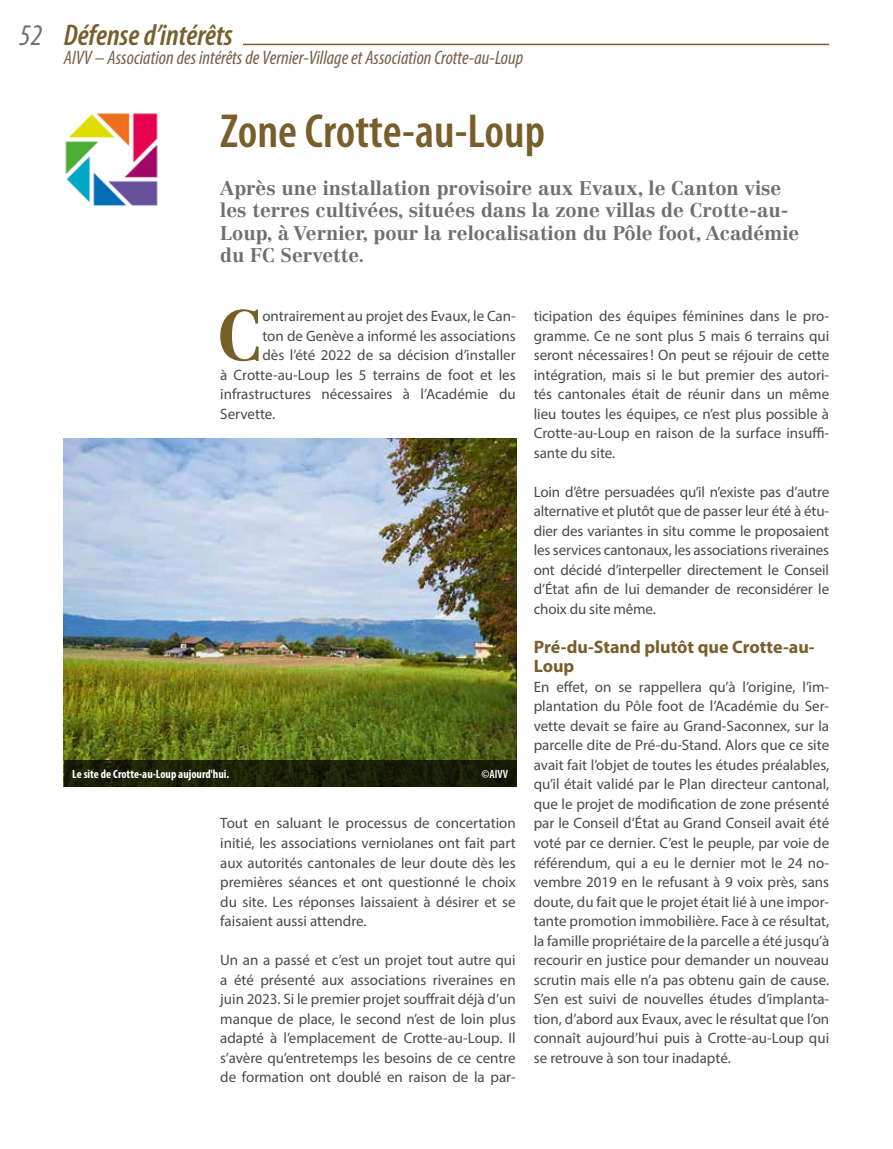
<style>
.page{position:relative;width:893px;height:1149px;background:#fff}
.page>*{position:absolute;margin:0;border:0;box-sizing:border-box;transform-origin:0 0}
.t1{font:700 69.75px "Centennial LT Std";color:#785e2b}
.t2{font:600 condensed 48px "Myriad Pro";color:#785e2b}
.t3{font:italic 600 condensed 30px "Myriad Pro";color:#785e2b}
.t4{font:700 19.5px/22.5px "Centennial LT Std";color:#706f6f}
.t5{font:italic condensed 19.5px "Myriad Pro";color:#785f48}
.t6{font:700 18px/19.5px "Myriad Pro";color:#785e2b}
.t7{font:15px/19.5px "Myriad Pro";color:#4a4a49;text-align:justify}
.t8{font:700 condensed 12px "Myriad Pro";color:#fff}
.t9{font:600 condensed 12px "Myriad Pro";color:#fff}
.s1{font-weight:400;color:#706f6f}
</style>
<div class="page">
<hr style="left:64px;top:44px;width:765px;height:1px;background:#785e2b">
<div style="left:64px;top:22px;width:178px;height:35px;background:#fff"></div>
<img style="left:65px;top:113px;width:93px;height:94px">
<img style="left:64px;top:438px;width:453px;height:322px">
<svg style="left:64px;top:760px;width:453px;height:26px;background:#1a2006"></svg>
<h3 class="t3" style="left:19px;top:16px;width:215px"><span class="s1">52</span> Défense d’intérêts</h3>
<h3 class="t5" style="left:64px;top:45px;width:461px">AIVV – Association des intérêts de Vernier-Village et Association Crotte-au-Loup</h3>
<h2 class="t2" style="left:220px;top:101px;width:326px">Zone Crotte-au-Loup</h2>
<h3 class="t4" style="left:220px;top:176px;width:581px">Après une installation provisoire aux Evaux, le Canton vise les terres cultivées, situées dans la zone villas de Crotte-au-Loup, à Vernier, pour la relocalisation du Pôle foot, Académie du FC Servette.</h3>
<h1 class="t1" style="left:217px;top:293px;width:47px">C</h1>
<p class="t7" style="left:262px;top:306px;width:255px">ontrairement au projet des Evaux, le Can-</p>
<p class="t7" style="left:262px;top:325px;width:255px">ton de Genève a informé les associations</p>
<p class="t7" style="left:262px;top:345px;width:255px">dès l’été 2022 de sa décision d’installer</p>
<p class="t7" style="left:220px;top:364px;width:297px">à Crotte-au-Loup les 5 terrains de foot et les</p>
<p class="t7" style="left:220px;top:384px;width:297px">infrastructures nécessaires à l’Académie du</p>
<p class="t7" style="left:220px;top:403px;width:57px">Servette.</p>
<p class="t8" style="left:72px;top:766px;width:159px">Le site de Crotte-au-Loup aujourd'hui.</p>
<p class="t9" style="left:481px;top:766px;width:28px">©AIVV</p>
<p class="t7" style="left:220px;top:813px;width:297px">Tout en saluant le processus de concertation initié, les associations verniolanes ont fait part aux autorités cantonales de leur doute dès les premières séances et ont questionné le choix du site. Les réponses laissaient à désirer et se faisaient aussi attendre.</p>
<p class="t7" style="left:220px;top:949px;width:297px">Un an a passé et c’est un projet tout autre qui a été présenté aux associations riveraines en juin 2023. Si le premier projet souffrait déjà d’un manque de place, le second n’est de loin plus adapté à l’emplacement de Crotte-au-Loup. Il s’avère qu’entretemps les besoins de ce centre de formation ont doublé en raison de la par-</p>
<p class="t7" style="left:534px;top:306px;width:297px">ticipation des équipes féminines dans le pro&shy;gramme. Ce ne sont plus 5 mais 6 terrains qui seront nécessaires! On peut se réjouir de cette intégration, mais si le but premier des autori&shy;tés cantonales était de réunir dans un même lieu toutes les équipes, ce n’est plus possible à Crotte-au-Loup en raison de la surface insuffi&shy;sante du site.</p>
<p class="t7" style="left:534px;top:481px;width:297px">Loin d’être persuadées qu’il n’existe pas d’autre alternative et plutôt que de passer leur été à étu&shy;dier des variantes in situ comme le proposaient les services cantonaux, les associations riveraines ont décidé d’interpeller directement le Conseil d’État afin de lui demander de reconsidérer le choix du site même.</p>
<p class="t6" style="left:534px;top:636px;width:282px">Pré-du-Stand plutôt que Crotte-au-<br>Loup</p>
<p class="t7" style="left:534px;top:676px;width:297px">En effet, on se rappellera qu’à l’origine, l’im&shy;plantation du Pôle foot de l’Académie du Ser&shy;vette devait se faire au Grand-Saconnex, sur la parcelle dite de Pré-du-Stand. Alors que ce site avait fait l’objet de toutes les études préalables, qu’il était validé par le Plan directeur cantonal, que le projet de modification de zone présenté par le Conseil d’État au Grand Conseil avait été voté par ce dernier. C’est le peuple, par voie de référendum, qui a eu le dernier mot le 24 no&shy;vembre 2019 en le refusant à 9 voix près, sans doute, du fait que le projet était lié à une impor&shy;tante promotion immobilière. Face à ce résultat, la famille propriétaire de la parcelle a été jusqu’à recourir en justice pour demander un nouveau scrutin mais elle n’a pas obtenu gain de cause.<br>S’en est suivi de nouvelles études d’implanta&shy;tion, d’abord aux Evaux, avec le résultat que l’on connaît aujourd’hui puis à Crotte-au-Loup qui se retrouve à son tour inadapté.</p>
</div>
